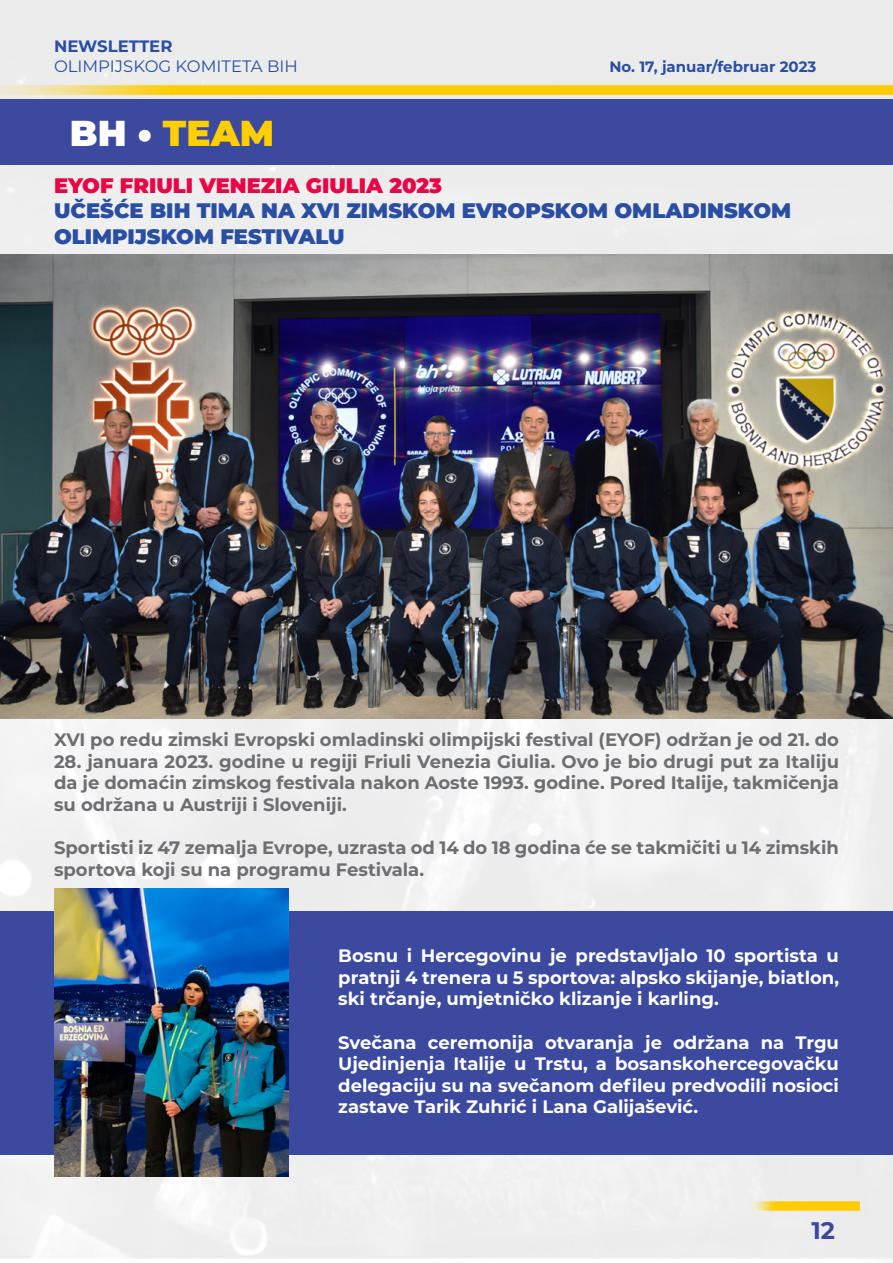
<style>
.page{position:relative;width:893px;height:1263px;background:#fff}
.page>*{position:absolute;margin:0;border:0;box-sizing:border-box;transform-origin:0 0}
.t1{font:900 36px "Montserrat";color:#ffcf01}
.t2{font:700 24px "Montserrat Alternates";color:#3b499e}
.t3{font:900 21px/25.2px "Montserrat";color:#294ea2}
.t4{font:900 21px "Montserrat";color:#e90445}
.t5{font:700 18px/21.6px "Montserrat";color:#6d6e71;text-align:justify}
.t6{font:700 18px/21.6px "Montserrat";color:#fff;text-align:justify}
.t7{font:16.5px "Montserrat";color:#294ea2}
.t8{font:700 16.5px "Montserrat";color:#294ea2}
.t9{font:700 15px "Montserrat";color:#294ea2}
.s1{color:#fff}
</style>
<div class="page">
<img style="left:0;top:0;width:893px;height:1263px">
<div style="left:0;top:912px;width:893px;height:243px;background:#3b499e"></div>
<div style="left:0;top:100px;width:893px;height:65px;background:#3b499e"></div>
<img style="left:0;top:255px;width:893px;height:463px">
<img style="left:54px;top:888px;width:235px;height:288px">
<p class="t8" style="left:54px;top:34px;width:120px">NEWSLETTER</p>
<p class="t7" style="left:54px;top:55px;width:245px">OLIMPIJSKOG KOMITETA BIH</p>
<p class="t9" style="left:609px;top:56px;width:209px">No. 17, januar/februar 2023</p>
<h1 class="t1" style="left:70px;top:106px;width:206px"><span class="s1">BH •</span> TEAM</h1>
<p class="t4" style="left:54px;top:170px;width:390px">EYOF FRIULI VENEZIA GIULIA 2023</p>
<p class="t3" style="left:54px;top:197px;width:739px">UČEŠĆE BIH TIMA NA XVI ZIMSKOM EVROPSKOM OMLADINSKOM<br>OLIMPIJSKOM FESTIVALU</p>
<p class="t5" style="left:54px;top:728px;width:786px">XVI po redu zimski Evropski omladinski olimpijski festival (EYOF) održan je od 21. do</p>
<p class="t5" style="left:54px;top:750px;width:786px">28. januara 2023. godine u regiji Friuli Venezia Giulia. Ovo je bio drugi put za Italiju da je domaćin zimskog festivala nakon Aoste 1993. godine. Pored Italije, takmičenja su održana u Austriji i Sloveniji.</p>
<p class="t5" style="left:54px;top:836px;width:786px">Sportisti iz 47 zemalja Evrope, uzrasta od 14 do 18 godina će se takmičiti u 14 zimskih sportova koji su na programu Festivala.</p>
<p class="t6" style="left:338px;top:944px;width:502px">Bosnu i Hercegovinu je predstavljalo 10 sportista u pratnji 4 trenera u 5 sportova: alpsko skijanje, biatlon, ski trčanje, umjetničko klizanje i karling.</p>
<p class="t6" style="left:338px;top:1030px;width:502px">Svečana ceremonija otvaranja je održana na Trgu Ujedinjenja Italije u Trstu, a bosanskohercegovačku delegaciju su na svečanom defileu predvodili nosioci zastave Tarik Zuhrić i Lana Galijašević.</p>
<h2 class="t2" style="left:811px;top:1213px;width:25px">12</h2>
</div>
